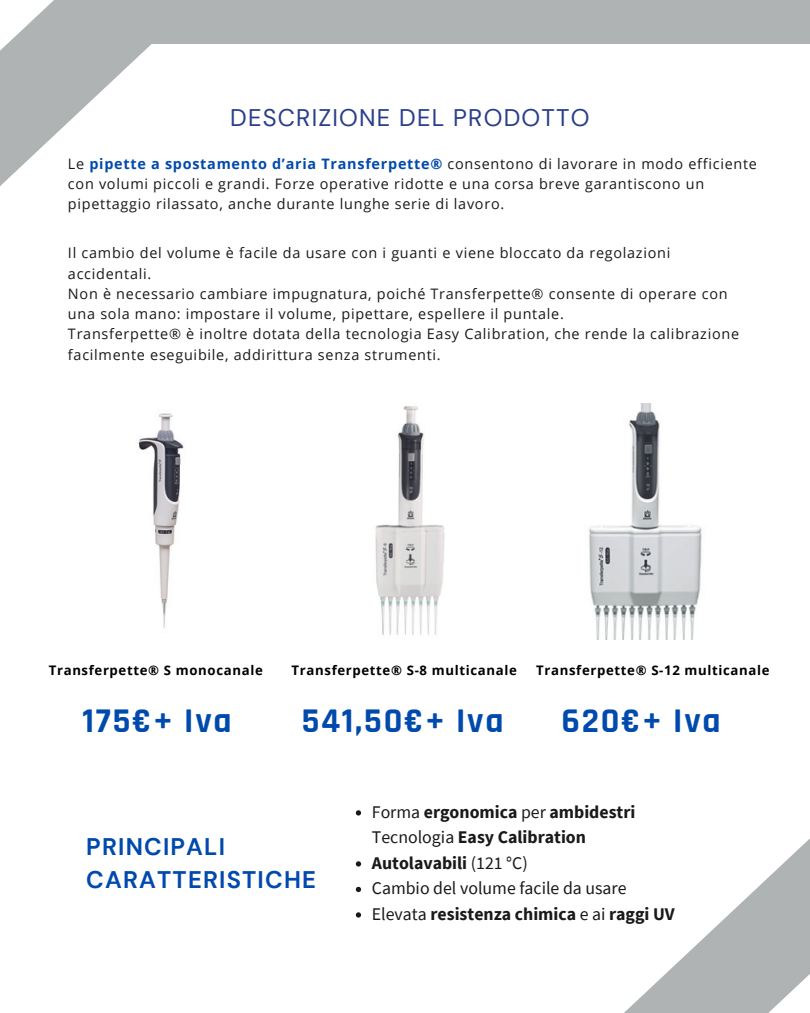
<style>
.page{position:relative;width:810px;height:1013px;background:#fff}
.page>*{position:absolute;margin:0;border:0;box-sizing:border-box;transform-origin:0 0}
.t1{font:700 35px "Rajdhani";letter-spacing:.05em;color:#004aad}
.t2{font:700 24px/33px "DM Sans";letter-spacing:.05em;color:#004aad}
.t3{font:24px "DM Sans";letter-spacing:.05em;color:#2a3e89}
.t4{font:700 17.8px/25.5px "Source Sans Pro";color:#191919}
.t5{font:17.8px "Source Sans Pro";color:#191919}
.t6{font:14.4px/20.2px "Open Sans";letter-spacing:.05em;color:#191919}
.t7{font:700 13.2px "Open Sans";letter-spacing:.05em;color:#000}
.s1{font-weight:700;color:#004aad}
.s2{font-weight:400}
</style>
<div class="page">
<svg style="left:0;top:0;width:152px;height:186px"></svg>
<div style="left:61px;top:0;width:749px;height:44px;background:#b0b3b3"></div>
<svg style="left:625px;top:838px;width:185px;height:174px"></svg>
<img style="left:138px;top:413px;width:46px;height:215px">
<img style="left:375px;top:406px;width:70px;height:229px">
<img style="left:589px;top:404px;width:113px;height:235px">
<svg style="left:356px;top:810px;width:5px;height:5px"></svg>
<svg style="left:356px;top:861px;width:5px;height:5px"></svg>
<svg style="left:356px;top:886px;width:5px;height:6px"></svg>
<svg style="left:356px;top:912px;width:5px;height:5px"></svg>
<p class="t3" style="left:230px;top:102px;width:361px">DESCRIZIONE DEL PRODOTTO</p>
<p class="t6" style="left:68px;top:153px;width:690px">Le <span class="s1">pipette a spostamento d’aria Transferpette®</span> consentono di lavorare in modo efficiente con volumi piccoli e grandi. Forze operative ridotte e una corsa breve garantiscono un pipettaggio rilassato, anche durante lunghe serie di lavoro.</p>
<p class="t6" style="left:68px;top:242px;width:604px">Il cambio del volume è facile da usare con i guanti e viene bloccato da regolazioni accidentali.</p>
<p class="t6" style="left:68px;top:283px;width:661px">Non è necessario cambiare impugnatura, poiché Transferpette® consente di operare con una sola mano: impostare il volume, pipettare, espellere il puntale.</p>
<p class="t6" style="left:68px;top:323px;width:673px">Transferpette® è inoltre dotata della tecnologia Easy Calibration, che rende la calibrazione facilmente eseguibile, addirittura senza strumenti.</p>
<p class="t7" style="left:49px;top:661px;width:216px">Transferpette® S monocanale</p>
<p class="t7" style="left:292px;top:661px;width:227px">Transferpette® S-8 multicanale</p>
<p class="t7" style="left:536px;top:661px;width:235px">Transferpette® S-12 multicanale</p>
<p class="t1" style="left:83px;top:699px;width:151px">175€+ Iva</p>
<p class="t1" style="left:302px;top:699px;width:203px">541,50€+ Iva</p>
<p class="t1" style="left:562px;top:699px;width:161px">620€+ Iva</p>
<p class="t2" style="left:86px;top:830px;width:231px">PRINCIPALI<br>CARATTERISTICHE</p>
<p class="t4" style="left:372px;top:798px;width:265px"><span class="s2">Forma</span> ergonomica <span class="s2">per</span> ambidestri<br><span class="s2">Tecnologia</span> Easy Calibration</p>
<p class="t4" style="left:372px;top:849px;width:157px">Autolavabili <span class="s2">(121 °C)</span></p>
<p class="t5" style="left:372px;top:876px;width:256px">Cambio del volume facile da usare</p>
<p class="t4" style="left:372px;top:900px;width:304px"><span class="s2">Elevata</span> resistenza chimica <span class="s2">e ai</span> raggi UV</p>
</div>
